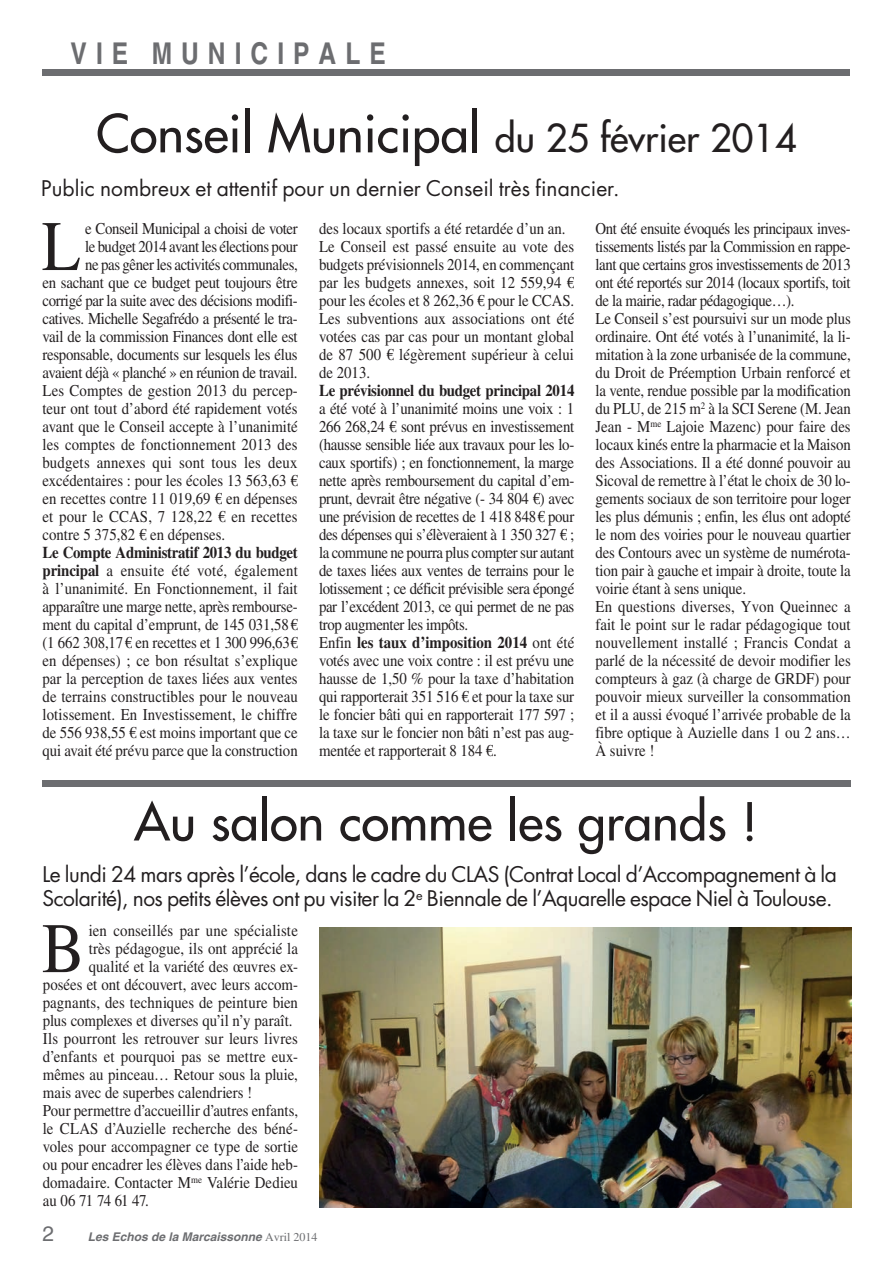
<style>
.page{position:relative;width:893px;height:1263px;background:#fff}
.page>*{position:absolute;margin:0;border:0;box-sizing:border-box;transform-origin:0 0}
.t1{font:70.95px "Times";color:#231f20;scale:.9 1}
.t2{font:51px "Futura";color:#231f20}
.t3{font:700 condensed 30px "Helvetica";letter-spacing:.3em;color:#6c6d70}
.t4{font:21px/24px "Futura";letter-spacing:-.025em;color:#231f20}
.t5{font:21px "Futura";color:#231f20}
.t6{font:21px "Helvetica";color:#6c6d70}
.t7{font:16.5px/18px "Times";letter-spacing:-.01em;color:#231f20;scale:.9 1}
.t8{font:16.5px "Times";letter-spacing:.01em;color:#231f20;scale:.9 1}
.t9{font:700 16.5px "Times";letter-spacing:-.015em;color:#231f20;scale:.9 1}
.t10{font:16.5px "Times";letter-spacing:.015em;color:#231f20;scale:.9 1}
.t11{font:16.5px "Times";letter-spacing:-.045em;color:#231f20;scale:.9 1}
.t12{font:italic 700 12px "Helvetica";color:#6c6d70}
.s1{font-size:37.5px}
.s2{font-weight:700}
.s3{font-family:"Times";font-weight:400;font-style:normal}
</style>
<div class="page">
<div style="left:42px;top:69px;width:808px;height:7px;background:#6c6d70"></div>
<img style="left:319px;top:928px;width:532px;height:280px">
<div style="left:43px;top:780px;width:808px;height:7px;background:#6c6d70"></div>
<h3 class="t3" style="left:71px;top:35px;width:317px">VIE MUNICIPALE</h3>
<h2 class="t2" style="left:96px;top:100px;width:702px">Conseil Municipal <span class="s1">du 25 février 2014</span></h2>
<p class="t5" style="left:41px;top:175px;width:580px">Public nombreux et attentif pour un dernier Conseil très financier.</p>
<h1 class="t1" style="left:42px;top:206px;width:45px">L</h1>
<p class="t7" style="left:85px;top:219px;width:238px">e Conseil Municipal a choisi de voter</p>
<p class="t7" style="left:85px;top:237px;width:238px">le budget 2014 avant les élections pour</p>
<p class="t7" style="left:85px;top:255px;width:238px">ne pas gêner les activités communales,</p>
<p class="t7" style="left:43px;top:273px;width:285px">en sachant que ce budget peut toujours être</p>
<p class="t7" style="left:43px;top:291px;width:285px">corrigé par la suite avec des décisions modifi-</p>
<p class="t7" style="left:43px;top:309px;width:285px">catives. Michelle Segafrédo a présenté le tra-</p>
<p class="t7" style="left:43px;top:327px;width:285px">vail de la commission Finances dont elle est</p>
<p class="t7" style="left:43px;top:345px;width:285px">responsable, documents sur lesquels les élus</p>
<p class="t7" style="left:43px;top:363px;width:285px">avaient déjà « planché » en réunion de travail.</p>
<p class="t8" style="left:43px;top:381px;width:285px">Les Comptes de gestion 2013 du percep-</p>
<p class="t7" style="left:43px;top:399px;width:285px">teur ont tout d’abord été rapidement votés</p>
<p class="t7" style="left:43px;top:417px;width:285px">avant que le Conseil accepte à l’unanimité</p>
<p class="t8" style="left:43px;top:435px;width:285px">les comptes de fonctionnement 2013 des</p>
<p class="t10" style="left:43px;top:453px;width:285px">budgets annexes qui sont tous les deux</p>
<p class="t7" style="left:43px;top:471px;width:285px">excédentaires : pour les écoles 13 563,63 €</p>
<p class="t7" style="left:43px;top:489px;width:285px">en recettes contre 11 019,69 € en dépenses</p>
<p class="t8" style="left:43px;top:507px;width:285px">et pour le CCAS, 7 128,22 € en recettes</p>
<p class="t7" style="left:43px;top:525px;width:204px">contre 5 375,82 € en dépenses.</p>
<p class="t7" style="left:43px;top:543px;width:285px;text-align:justify"><span class="s2">Le Compte Administratif 2013 du budget principal</span> a ensuite été voté, également à l’unanimité. En Fonctionnement, il fait apparaître une marge nette, après rembourse&shy;ment du capital d’emprunt, de 145 031,58€ (1 662 308,17€ en recettes et 1 300 996,63€ en dépenses) ; ce bon résultat s’explique par la perception de taxes liées aux ventes de terrains constructibles pour le nouveau lotissement. En Investissement, le chiffre de 556 938,55 € est moins important que ce qui avait été prévu parce que la construction</p>
<p class="t7" style="left:319px;top:219px;width:285px">des locaux sportifs a été retardée d’un an.<br>Le Conseil est passé ensuite au vote des budgets prévisionnels 2014, en commençant par les budgets annexes, soit 12 559,94 € pour les écoles et 8 262,36 € pour le CCAS.<br>Les subventions aux associations ont été votées cas par cas pour un montant global de 87 500 € légèrement supérieur à celui de 2013.</p>
<p class="t9" style="left:319px;top:381px;width:285px">Le prévisionnel du budget principal 2014</p>
<p class="t7" style="left:319px;top:399px;width:285px">a été voté à l’unanimité moins une voix : 1<br>266 268,24 € sont prévus en investissement (hausse sensible liée aux travaux pour les lo&shy;caux sportifs) ; en fonctionnement, la marge nette après remboursement du capital d’em&shy;prunt, devrait être négative (- 34 804 €) avec une prévision de recettes de 1 418 848€ pour des dépenses qui s’élèveraient à 1 350 327 € ; la commune ne pourra plus compter sur autant de taxes liées aux ventes de terrains pour le lotissement ; ce déficit prévisible sera épongé par l’excédent 2013, ce qui permet de ne pas trop augmenter les impôts.<br>Enfin <span class="s2">les taux d’imposition 2014</span> ont été votés avec une voix contre : il est prévu une hausse de 1,50 % pour la taxe d’habitation qui rapporterait 351 516 € et pour la taxe sur le foncier bâti qui en rapporterait 177 597 ; la taxe sur le foncier non bâti n’est pas aug&shy;mentée et rapporterait 8 184 €.</p>
<p class="t7" style="left:595px;top:219px;width:285px">Ont été ensuite évoqués les principaux inves&shy;tissements listés par la Commission en rappe&shy;lant que certains gros investissements de 2013 ont été reportés sur 2014 (locaux sportifs, toit de la mairie, radar pédagogique…).<br>Le Conseil s’est poursuivi sur un mode plus ordinaire. Ont été votés à l’unanimité, la li&shy;mitation à la zone urbanisée de la commune, du Droit de Préemption Urbain renforcé et la vente, rendue possible par la modification du PLU, de 215 m<sup>2</sup> à la SCI Serene (M. Jean Jean - M<sup>me</sup> Lajoie Mazenc) pour faire des locaux kinés entre la pharmacie et la Maison des Associations. Il a été donné pouvoir au Sicoval de remettre à l’état le choix de 30 lo&shy;gements sociaux de son territoire pour loger les plus démunis ; enfin, les élus ont adopté le nom des voiries pour le nouveau quartier des Contours avec un système de numérota&shy;tion pair à gauche et impair à droite, toute la voirie étant à sens unique.<br>En questions diverses, Yvon Queinnec a fait le point sur le radar pédagogique tout nouvellement installé ; Francis Condat a parlé de la nécessité de devoir modifier les compteurs à gaz (à charge de GRDF) pour pouvoir mieux surveiller la consommation et il a aussi évoqué l’arrivée probable de la fibre optique à Auzielle dans 1 ou 2 ans… À suivre !</p>
<h2 class="t2" style="left:134px;top:788px;width:625px">Au salon comme les grands !</h2>
<p class="t4" style="left:43px;top:862px;width:796px">Le lundi 24 mars après l’école, dans le cadre du CLAS (Contrat Local d’Accompagnement à la<br>Scolarité), nos petits élèves ont pu visiter la 2<sup>e</sup> Biennale de l’Aquarelle espace Niel à Toulouse.</p>
<h1 class="t1" style="left:42px;top:908px;width:49px">B</h1>
<p class="t8" style="left:89px;top:921px;width:234px">ien conseillés par une spécialiste</p>
<p class="t7" style="left:89px;top:939px;width:234px">très pédagogue, ils ont apprécié la</p>
<p class="t7" style="left:89px;top:957px;width:234px">qualité et la variété des œuvres ex-</p>
<p class="t7" style="left:43px;top:975px;width:285px">posées et ont découvert, avec leurs accom-</p>
<p class="t7" style="left:43px;top:993px;width:285px">pagnants, des techniques de peinture bien</p>
<p class="t7" style="left:43px;top:1011px;width:279px">plus complexes et diverses qu’il n’y paraît.</p>
<p class="t7" style="left:43px;top:1029px;width:285px">Ils pourront les retrouver sur leurs livres</p>
<p class="t8" style="left:43px;top:1047px;width:285px">d’enfants et pourquoi pas se mettre eux-</p>
<p class="t7" style="left:43px;top:1065px;width:285px">mêmes au pinceau… Retour sous la pluie,</p>
<p class="t7" style="left:43px;top:1083px;width:234px">mais avec de superbes calendriers !</p>
<p class="t7" style="left:43px;top:1101px;width:285px">Pour permettre d’accueillir d’autres enfants,</p>
<p class="t8" style="left:43px;top:1119px;width:285px">le CLAS d’Auzielle recherche des béné-</p>
<p class="t7" style="left:43px;top:1137px;width:285px">voles pour accompagner ce type de sortie</p>
<p class="t7" style="left:43px;top:1155px;width:285px">ou pour encadrer les élèves dans l’aide heb-</p>
<p class="t7" style="left:43px;top:1173px;width:285px">domadaire. Contacter M<sup>me</sup> Valérie Dedieu</p>
<p class="t11" style="left:43px;top:1191px;width:119px">au 06 71 74 61 47.</p>
<p class="t6" style="left:43px;top:1221px;width:13px">2</p>
<p class="t12" style="left:88px;top:1229px;width:231px">Les Echos de la Marcaissonne <span class="s3">Avril 2014</span></p>
</div>
